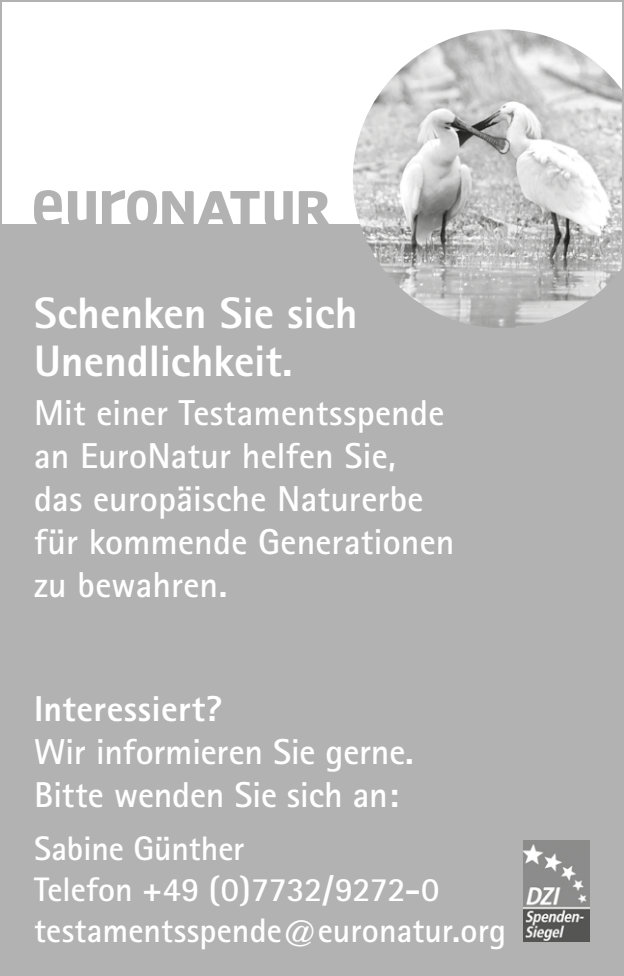
<style>
.page{position:relative;width:624px;height:976px;background:#fff}
.page>*{position:absolute;margin:0;border:0;box-sizing:border-box;transform-origin:0 0}
.t1{font:800 44px/48px "Rotis Sans Serif";color:#fff}
.t2{font:700 36px/43.2px "Rotis Sans Serif";color:#fff}
.t3{font:800 36px "Rotis Sans Serif";letter-spacing:.01em;color:#fff}
.t4{font:700 34px/40.8px "Rotis Sans Serif";color:#fff}
</style>
<div class="page">
<div style="left:0;top:224px;width:624px;height:751px;background:#b2b2b2"></div>
<img style="left:523px;top:840px;width:67px;height:101px">
<svg style="left:34px;top:190px;width:28px;height:34px"></svg>
<svg style="left:102px;top:190px;width:157px;height:34px"></svg>
<svg style="left:68px;top:191px;width:28px;height:33px"></svg>
<svg style="left:299px;top:191px;width:30px;height:33px"></svg>
<svg style="left:265px;top:191px;width:28px;height:33px"></svg>
<img style="left:353px;top:29px;width:268px;height:299px">
<p class="t1" style="left:34px;top:289px;width:325px">Schenken Sie sich<br>Unendlichkeit.</p>
<p class="t2" style="left:34px;top:390px;width:422px">Mit einer Testamentsspende an EuroNatur helfen Sie,<br>das europäische Naturerbe für kommende Generationen zu bewahren.</p>
<p class="t3" style="left:34px;top:685px;width:190px">Interessiert?</p>
<p class="t2" style="left:34px;top:729px;width:381px">Wir informieren Sie gerne.<br>Bitte wenden Sie sich an:</p>
<p class="t4" style="left:34px;top:827px;width:473px">Sabine Günther<br>Telefon +49 (0)7732/9272-0 testamentsspende@euronatur.org</p>
</div>
